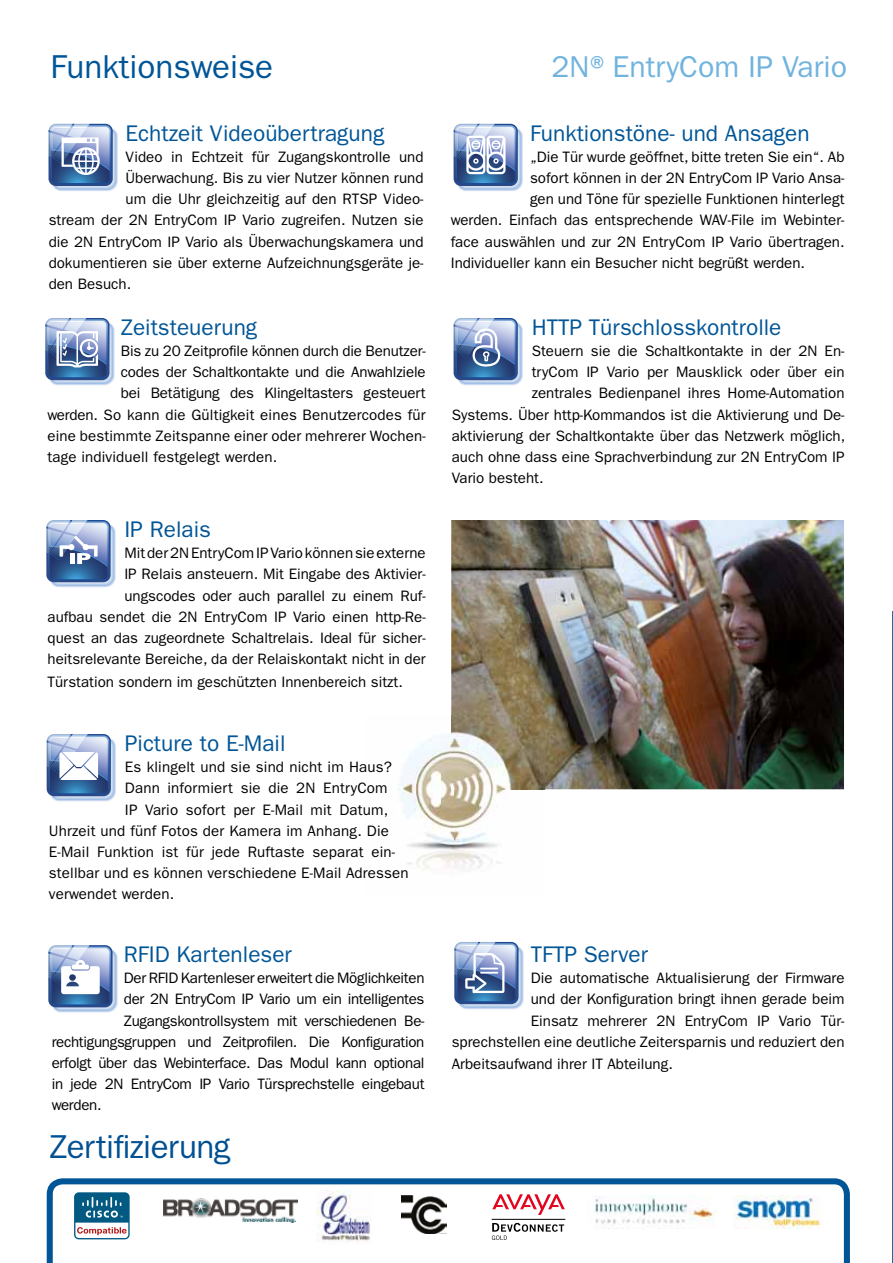
<style>
.page{position:relative;width:893px;height:1263px;background:#fff}
.page>*{position:absolute;margin:0;border:0;box-sizing:border-box;transform-origin:0 0}
.t1{font:33.3px "Franklin Gothic LT";color:#005597}
.t2{font:33.3px "Franklin Gothic LT";letter-spacing:-.015em;color:#005092}
.t3{font:30.3px "Franklin Gothic LT";color:#6fb3de}
.t4{font:22.65px "Franklin Gothic LT";color:#005597}
.t5{font:15.15px/21.1px "Franklin Gothic LT";color:#000;text-align:right}
.t6{font:15.15px "Franklin Gothic LT";letter-spacing:-.02em;color:#000}
</style>
<div class="page">
<svg style="left:892px;top:611px;width:1px;height:652px"></svg>
<svg style="left:49px;top:124px;width:69px;height:67px;background:#8ba2c6"></svg>
<svg style="left:454px;top:124px;width:69px;height:67px;background:#91a7c9"></svg>
<svg style="left:45px;top:318px;width:70px;height:68px;background:#8da3c7"></svg>
<svg style="left:454px;top:318px;width:69px;height:68px;background:#839bc2"></svg>
<svg style="left:454px;top:942px;width:70px;height:67px;background:#879ec4"></svg>
<svg style="left:48px;top:945px;width:70px;height:68px"></svg>
<svg style="left:46px;top:520px;width:70px;height:68px;background:#869dc4"></svg>
<svg style="left:47px;top:1178px;width:803px;height:85px"></svg>
<div style="left:74px;top:1192px;width:56px;height:47px;background:#025a83;border-radius:5px"></div>
<svg style="left:75px;top:1197px;width:53px;height:41px"></svg>
<img style="left:402px;top:1195px;width:44px;height:38px">
<img style="left:317px;top:1191px;width:55px;height:53px">
<img style="left:163px;top:1198px;width:134px;height:25px">
<img style="left:733px;top:1195px;width:90px;height:34px">
<img style="left:587px;top:1195px;width:128px;height:33px">
<img style="left:451px;top:520px;width:393px;height:269px">
<img style="left:397px;top:735px;width:57px;height:136px">
<img style="left:454px;top:789px;width:91px;height:79px">
<img style="left:451px;top:716px;width:94px;height:73px">
<svg style="left:47px;top:734px;width:69px;height:68px"></svg>
<svg style="left:492px;top:1223px;width:72px;height:17px"></svg>
<svg style="left:492px;top:1194px;width:73px;height:21px"></svg>
<hr style="left:492px;top:1219px;width:73px;height:1px;background:#000">
<h1 class="t1" style="left:50px;top:48px;width:224px">Funktionsweise</h1>
<h3 class="t4" style="left:126px;top:120px;width:260px">Echtzeit Videoübertragung</h3>
<p class="t5" style="left:126px;top:146px;width:299px">Video in Echtzeit für Zugangskontrolle und</p>
<p class="t5" style="left:126px;top:167px;width:299px">Überwachung. Bis zu vier Nutzer können rund</p>
<p class="t5" style="left:126px;top:189px;width:299px">um die Uhr gleichzeitig auf den RTSP Video-</p>
<p class="t5" style="left:49px;top:210px;width:376px">stream der 2N EntryCom IP Vario zugreifen. Nutzen sie</p>
<p class="t5" style="left:49px;top:231px;width:376px">die 2N EntryCom IP Vario als Überwachungskamera und</p>
<p class="t5" style="left:49px;top:252px;width:376px">dokumentieren sie über externe Aufzeichnungsgeräte je-</p>
<p class="t5" style="left:49px;top:273px;width:84px">den Besuch.</p>
<h3 class="t4" style="left:121px;top:314px;width:138px">Zeitsteuerung</h3>
<p class="t5" style="left:121px;top:340px;width:306px">Bis zu 20 Zeitprofile können durch die Benutzer-</p>
<p class="t5" style="left:121px;top:362px;width:306px">codes der Schaltkontakte und die Anwahlziele</p>
<p class="t5" style="left:121px;top:383px;width:306px">bei Betätigung des Klingeltasters gesteuert</p>
<p class="t5" style="left:47px;top:404px;width:380px">werden. So kann die Gültigkeit eines Benutzercodes für</p>
<p class="t5" style="left:47px;top:425px;width:380px">eine bestimmte Zeitspanne einer oder mehrerer Wochen-</p>
<p class="t5" style="left:47px;top:446px;width:232px">tage individuell festgelegt werden.</p>
<h3 class="t4" style="left:124px;top:516px;width:88px">IP Relais</h3>
<p class="t5" style="left:48px;top:543px;width:380px">Mit der 2N EntryCom IP Vario können sie externe<br>IP Relais ansteuern. Mit Eingabe des Aktivier-<br>ungscodes oder auch parallel zu einem Ruf-<br>aufbau sendet die 2N EntryCom IP Vario einen http-Re&shy;quest an das zugeordnete Schaltrelais. Ideal für sicher&shy;heitsrelevante Bereiche, da der Relaiskontakt nicht in der</p>
<p class="t5" style="left:48px;top:671px;width:357px">Türstation sondern im geschützten Innenbereich sitzt.</p>
<h3 class="t4" style="left:125px;top:730px;width:162px">Picture to E-Mail</h3>
<p class="t5" style="left:125px;top:756px;width:269px">Es klingelt und sie sind nicht im Haus?</p>
<p class="t5" style="left:125px;top:778px;width:264px">Dann informiert sie die 2N EntryCom</p>
<p class="t5" style="left:125px;top:799px;width:265px">IP Vario sofort per E-Mail mit Datum,</p>
<p class="t5" style="left:49px;top:820px;width:342px">Uhrzeit und fünf Fotos der Kamera im Anhang. Die</p>
<p class="t5" style="left:49px;top:841px;width:348px">E-Mail Funktion ist für jede Ruftaste separat ein-</p>
<p class="t5" style="left:49px;top:862px;width:361px">stellbar und es können verschiedene E-Mail Adressen</p>
<p class="t5" style="left:49px;top:883px;width:127px">verwendet werden.</p>
<h3 class="t4" style="left:124px;top:941px;width:169px">RFID Kartenleser</h3>
<p class="t6" style="left:124px;top:969px;width:302px">Der RFID Kartenleser erweitert die Möglichkeiten</p>
<p class="t6" style="left:124px;top:991px;width:302px">der 2N EntryCom IP Vario um ein intelligentes</p>
<p class="t6" style="left:124px;top:1012px;width:302px">Zugangskontrollsystem mit verschiedenen Be-</p>
<p class="t6" style="left:52px;top:1033px;width:374px">rechtigungsgruppen und Zeitprofilen. Die Konfiguration</p>
<p class="t6" style="left:52px;top:1054px;width:374px">erfolgt über das Webinterface. Das Modul kann optional</p>
<p class="t6" style="left:52px;top:1075px;width:374px">in jede 2N EntryCom IP Vario Türsprechstelle eingebaut</p>
<p class="t5" style="left:52px;top:1095px;width:51px">werden.</p>
<h1 class="t2" style="left:49px;top:1128px;width:183px">Zertifizierung</h1>
<h2 class="t3" style="left:551px;top:49px;width:297px">2N®EntryCom IP Vario</h2>
<h3 class="t4" style="left:530px;top:120px;width:281px">Funktionstöne- und Ansagen</h3>
<p class="t5" style="left:530px;top:146px;width:316px">„Die Tür wurde geöffnet, bitte treten Sie ein“. Ab</p>
<p class="t5" style="left:530px;top:167px;width:316px">sofort können in der 2N EntryCom IP Vario Ansa-</p>
<p class="t5" style="left:530px;top:189px;width:316px">gen und Töne für spezielle Funktionen hinterlegt</p>
<p class="t5" style="left:451px;top:210px;width:395px">werden. Einfach das entsprechende WAV-File im Webinter-</p>
<p class="t5" style="left:451px;top:231px;width:395px">face auswählen und zur 2N EntryCom IP Vario übertragen.</p>
<p class="t5" style="left:451px;top:252px;width:356px">Individueller kann ein Besucher nicht begrüßt werden.</p>
<h3 class="t4" style="left:532px;top:314px;width:251px">HTTP Türschlosskontrolle</h3>
<p class="t5" style="left:532px;top:340px;width:314px">Steuern sie die Schaltkontakte in der 2N En-</p>
<p class="t5" style="left:532px;top:362px;width:314px">tryCom IP Vario per Mausklick oder über ein</p>
<p class="t5" style="left:532px;top:383px;width:314px">zentrales Bedienpanel ihres Home-Automation</p>
<p class="t5" style="left:452px;top:404px;width:394px">Systems. Über http-Kommandos ist die Aktivierung und De-</p>
<p class="t5" style="left:452px;top:425px;width:395px">aktivierung der Schaltkontakte über das Netzwerk möglich,</p>
<p class="t5" style="left:452px;top:446px;width:394px">auch ohne dass eine Sprachverbindung zur 2N EntryCom IP</p>
<p class="t5" style="left:452px;top:467px;width:93px">Vario besteht.</p>
<h3 class="t4" style="left:531px;top:941px;width:119px">TFTP Server</h3>
<p class="t5" style="left:531px;top:968px;width:315px">Die automatische Aktualisierung der Firmware</p>
<p class="t5" style="left:531px;top:989px;width:315px">und der Konfiguration bringt ihnen gerade beim</p>
<p class="t5" style="left:531px;top:1010px;width:315px">Einsatz mehrerer 2N EntryCom IP Vario Tür-</p>
<p class="t5" style="left:452px;top:1031px;width:394px">sprechstellen eine deutliche Zeitersparnis und reduziert den</p>
<p class="t5" style="left:452px;top:1053px;width:223px">Arbeitsaufwand ihrer IT Abteilung.</p>
</div>
